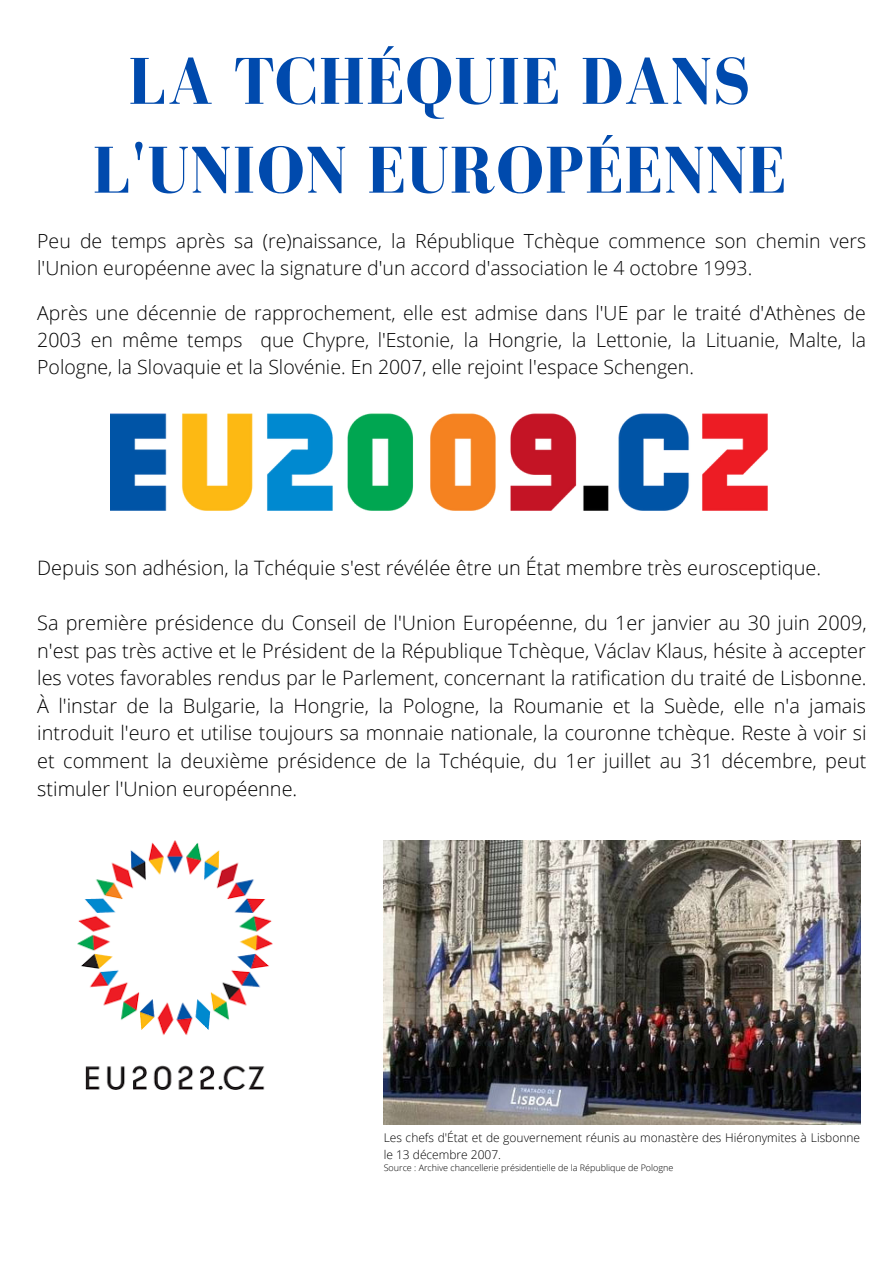
<style>
.page{position:relative;width:893px;height:1264px;background:#fff}
.page>*{position:absolute;margin:0;border:0;box-sizing:border-box;transform-origin:0 0}
.t1{font:700 67.95px/88.8px "Bodoni FLF";letter-spacing:.01em;color:#004aad;text-align:center}
.t2{font:300 19.8px/27.5px "Open Sans";color:#000;text-align:justify}
.t3{font:300 19.5px/27px "Open Sans";color:#000}
.t4{font:300 12px/16.5px "Open Sans";color:#000}
.t5{font:300 9px "Open Sans";color:#000}
</style>
<div class="page">
<img style="left:384px;top:840px;width:476px;height:284px">
<img style="left:77px;top:840px;width:196px;height:249px">
<img style="left:110px;top:413px;width:657px;height:98px">
<h1 class="t1" style="left:92px;top:36px;width:695px">LA TCHÉQUIE DANS<br>L'UNION EUROPÉENNE</h1>
<p class="t3" style="left:37px;top:227px;width:830px">Peu de temps après sa (re)naissance, la République Tchèque commence son chemin vers l'Union européenne avec la signature d'un accord d'association le 4 octobre 1993.</p>
<p class="t3" style="left:37px;top:299px;width:830px;text-align:justify">Après une décennie de rapprochement, elle est admise dans l'UE par le traité d'Athènes de 2003 en même temps que Chypre, l'Estonie, la Hongrie, la Lettonie, la Lituanie, Malte, la Pologne, la Slovaquie et la Slovénie. En 2007, elle rejoint l'espace Schengen.</p>
<p class="t2" style="left:37px;top:554px;width:785px">Depuis son adhésion, la Tchéquie s'est révélée être un État membre très eurosceptique.</p>
<p class="t2" style="left:37px;top:609px;width:830px">Sa première présidence du Conseil de l'Union Européenne, du 1er janvier au 30 juin 2009, n'est pas très active et le Président de la République Tchèque, Václav Klaus, hésite à accepter les votes favorables rendus par le Parlement, concernant la ratification du traité de Lisbonne.<br>À l'instar de la Bulgarie, la Hongrie, la Pologne, la Roumanie et la Suède, elle n'a jamais introduit l'euro et utilise toujours sa monnaie nationale, la couronne tchèque. Reste à voir si et comment la deuxième présidence de la Tchéquie, du 1er juillet au 31 décembre, peut stimuler l'Union européenne.</p>
<p class="t4" style="left:384px;top:1129px;width:478px">Les chefs d'État et de gouvernement réunis au monastère des Hiéronymites à Lisbonne le 13 décembre 2007.</p>
<p class="t5" style="left:384px;top:1161px;width:291px">Source : Archive chancellerie présidentielle de la République de Pologne</p>
</div>
